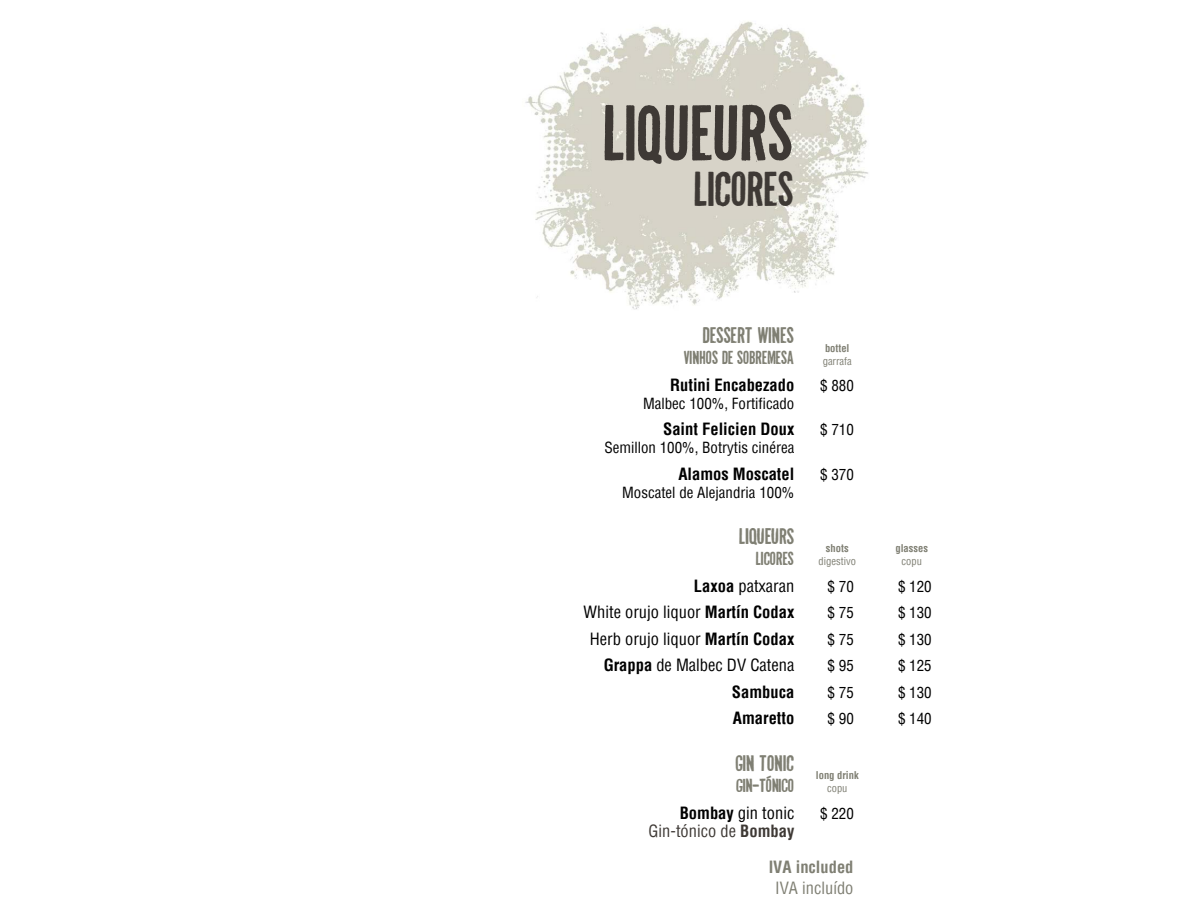
<style>
.page{position:relative;width:1191px;height:915px;background:#fff}
.page>*{position:absolute;margin:0;border:0;box-sizing:border-box;transform-origin:0 0}
.t1{font:63px "Mal de Ojo";color:#3e3935}
.t2{font:39px "Mal de Ojo";color:#3e3935}
.t3{font:18px "Mal de Ojo";color:#7f7f73}
.t4{font:condensed 16.5px/26.5px "Helvetica";color:#000;text-align:right}
.t5{font:700 condensed 16.5px "Helvetica";color:#000}
.t6{font:condensed 16.5px/18px "Helvetica";color:#3e3935;text-align:right}
.t7{font:700 condensed 16.5px "Helvetica";color:#7f7f73}
.t8{font:condensed 16.5px "Helvetica";color:#7f7f73}
.t9{font:condensed 15px/26.5px "Helvetica";color:#000;text-align:justify}
.t10{font:15px "Mal de Ojo";color:#7f7f73}
.t11{font:700 condensed 10.5px "Helvetica";color:#7f7f73}
.t12{font:condensed 10.5px "Helvetica";color:#7f7f73}
.s1{font-weight:700}
.s2{font-weight:700;color:#000}
.s3{color:#000}
</style>
<div class="page">
<img style="left:525px;top:21px;width:343px;height:289px">
<h1 class="t1" style="left:604px;top:102px;width:191px">LIQUEURS</h1>
<h2 class="t2" style="left:695px;top:169px;width:101px">LICORES</h2>
<p class="t3" style="left:703px;top:326px;width:93px">DESSERT WINES</p>
<p class="t10" style="left:684px;top:350px;width:112px">VINHOS DE SOBREMESA</p>
<p class="t5" style="left:670px;top:373px;width:126px">Rutini Encabezado</p>
<p class="t9" style="left:643px;top:389px;width:153px">Malbec 100%, Fortificado</p>
<p class="t5" style="left:663px;top:418px;width:133px">Saint Felicien Doux</p>
<p class="t9" style="left:604px;top:434px;width:191px">Semillon 100%, Botrytis cinérea</p>
<p class="t5" style="left:678px;top:462px;width:117px">Alamos Moscatel</p>
<p class="t9" style="left:622px;top:478px;width:174px">Moscatel de Alejandria 100%</p>
<p class="t3" style="left:739px;top:527px;width:56px">LIQUEURS</p>
<p class="t10" style="left:756px;top:551px;width:40px">LICORES</p>
<p class="t4" style="left:583px;top:572px;width:212px"><span class="s1">Laxoa</span> patxaran<br>White orujo liquor <span class="s1">Martín Codax<br></span>Herb orujo liquor <span class="s1">Martín Codax<br>Grappa</span> de Malbec DV Catena<br><span class="s1">Sambuca<br>Amaretto</span></p>
<p class="t3" style="left:735px;top:754px;width:60px">GIN TONIC</p>
<p class="t10" style="left:736px;top:777px;width:59px">GIN-TÓNICO</p>
<p class="t6" style="left:648px;top:803px;width:147px"><span class="s2">Bombay</span> <span class="s3">gin tonic<br></span>Gin-tónico de <span class="s1">Bombay</span></p>
<p class="t11" style="left:825px;top:341px;width:26px">bottel</p>
<p class="t12" style="left:822px;top:354px;width:31px">garrafa</p>
<p class="t9" style="left:820px;top:371px;width:35px">$ 880</p>
<p class="t9" style="left:820px;top:416px;width:35px">$ 710</p>
<p class="t9" style="left:820px;top:460px;width:35px">$ 370</p>
<p class="t11" style="left:826px;top:541px;width:24px">shots</p>
<p class="t12" style="left:818px;top:554px;width:39px">digestivo</p>
<p class="t9" style="left:827px;top:572px;width:28px">$ 70 $ 75 $ 75 $ 95 $ 75 $ 90</p>
<p class="t11" style="left:816px;top:768px;width:44px">long drink</p>
<p class="t12" style="left:827px;top:781px;width:22px">copu</p>
<p class="t9" style="left:820px;top:799px;width:35px">$ 220</p>
<p class="t7" style="left:768px;top:855px;width:86px">IVA included</p>
<p class="t8" style="left:775px;top:876px;width:80px">IVA incluído</p>
<p class="t11" style="left:895px;top:541px;width:34px">glasses</p>
<p class="t12" style="left:901px;top:554px;width:22px">copu</p>
<p class="t9" style="left:898px;top:572px;width:35px">$ 120 $ 130 $ 130 $ 125 $ 130 $ 140</p>
</div>
